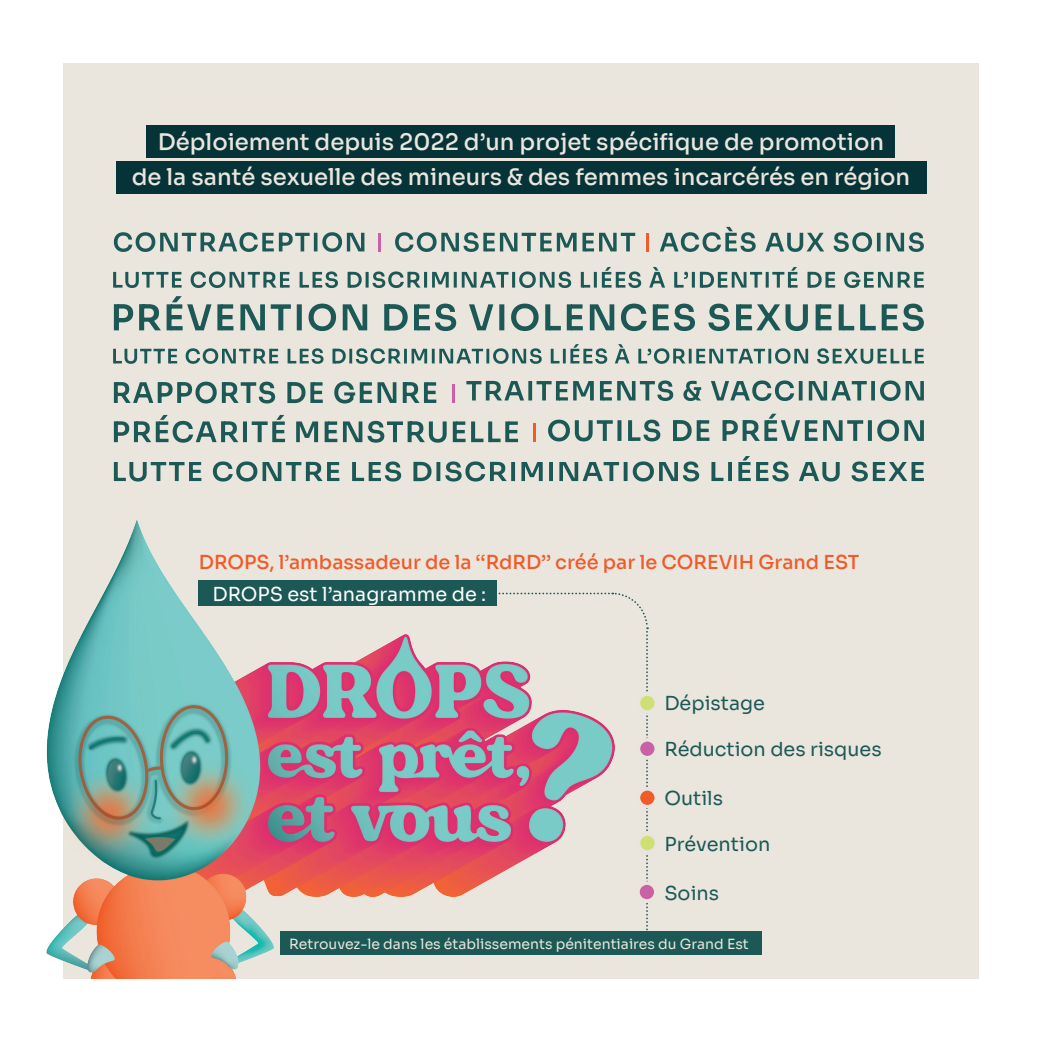
<style>
.page{position:relative;width:1042px;height:1042px;background:#fff}
.page>*{position:absolute;margin:0;border:0;box-sizing:border-box;transform-origin:0 0}
.t1{font:500 22.75px/35px "Sora";color:#eae6dd;text-align:center}
.t2{font:500 19.25px "Sora";color:#f15a29}
.t3{font:19.25px "Sora";color:#1c5956}
.t4{font:19.25px "Sora";color:#fff}
.t5{font:14px "Sora";color:#eae6dd}
</style>
<div class="page">
<div style="left:63px;top:63px;width:916px;height:916px;background:#eae6dd"></div>
<div style="left:147px;top:125px;width:748px;height:33px;background:#053338"></div>
<div style="left:116px;top:161px;width:810px;height:33px;background:#053338"></div>
<svg style="left:395px;top:232px;width:240px;height:20px"></svg>
<svg style="left:114px;top:415px;width:404px;height:28px"></svg>
<svg style="left:114px;top:296px;width:810px;height:35px"></svg>
<svg style="left:114px;top:456px;width:810px;height:25px"></svg>
<svg style="left:638px;top:348px;width:286px;height:16px"></svg>
<svg style="left:113px;top:344px;width:516px;height:20px"></svg>
<svg style="left:113px;top:267px;width:811px;height:21px"></svg>
<svg style="left:114px;top:232px;width:250px;height:20px"></svg>
<svg style="left:466px;top:380px;width:458px;height:21px"></svg>
<svg style="left:114px;top:382px;width:322px;height:21px"></svg>
<svg style="left:660px;top:227px;width:264px;height:25px"></svg>
<svg style="left:548px;top:414px;width:376px;height:27px"></svg>
<hr style="left:378px;top:233px;width:3px;height:18px;background:#c961a5">
<hr style="left:646px;top:233px;width:3px;height:18px;background:#f15a29">
<hr style="left:452px;top:384px;width:3px;height:18px;background:#c961a5">
<svg style="left:534px;top:423px;width:2px;height:18px"></svg>
<svg style="left:614px;top:592px;width:35px;height:339px"></svg>
<div style="left:638px;top:694px;width:18px;height:18px;background:#cfdf71;border-radius:50%"></div>
<div style="left:637px;top:692px;width:21px;height:22px;border:4px solid #e9e5de;border-radius:50%"></div>
<div style="left:638px;top:740px;width:18px;height:17px;background:#c961a5;border-radius:50%"></div>
<div style="left:637px;top:738px;width:21px;height:21px;border:4px solid #e9e5de;border-radius:50%"></div>
<div style="left:638px;top:789px;width:18px;height:17px;background:#f15a29;border-radius:50%"></div>
<div style="left:637px;top:787px;width:21px;height:21px;border:4px solid #e9e5de;border-radius:50%"></div>
<div style="left:638px;top:834px;width:18px;height:18px;background:#cfdf71;border-radius:50%"></div>
<div style="left:637px;top:832px;width:21px;height:22px;border:4px solid #e9e5de;border-radius:50%"></div>
<div style="left:638px;top:883px;width:18px;height:18px;background:#c961a5;border-radius:50%"></div>
<div style="left:636px;top:881px;width:21px;height:21px;border:4px solid #e9e5de;border-radius:50%"></div>
<div style="left:280px;top:931px;width:481px;height:24px;background:#1c5956"></div>
<img style="left:46px;top:519px;width:568px;height:460px">
<p class="t1" style="left:132px;top:122px;width:780px">Déploiement depuis 2022 d’un projet spécifique de promotion<br>de la santé sexuelle des mineurs &amp; des femmes incarcérés en région</p>
<p class="t2" style="left:199px;top:546px;width:662px">DROPS, l’ambassadeur de la ‘‘RdRD’’ créé par le COREVIH Grand EST</p>
<p class="t4" style="left:212px;top:578px;width:275px">DROPS est l’anagramme de :</p>
<p class="t3" style="left:664px;top:687px;width:102px">Dépistage</p>
<p class="t3" style="left:664px;top:733px;width:219px">Réduction des risques</p>
<p class="t3" style="left:664px;top:782px;width:60px">Outils</p>
<p class="t3" style="left:664px;top:828px;width:107px">Prévention</p>
<p class="t3" style="left:664px;top:877px;width:56px">Soins</p>
<p class="t5" style="left:289px;top:932px;width:461px">Retrouvez-le dans les établissements pénitentiaires du Grand Est</p>
</div>
